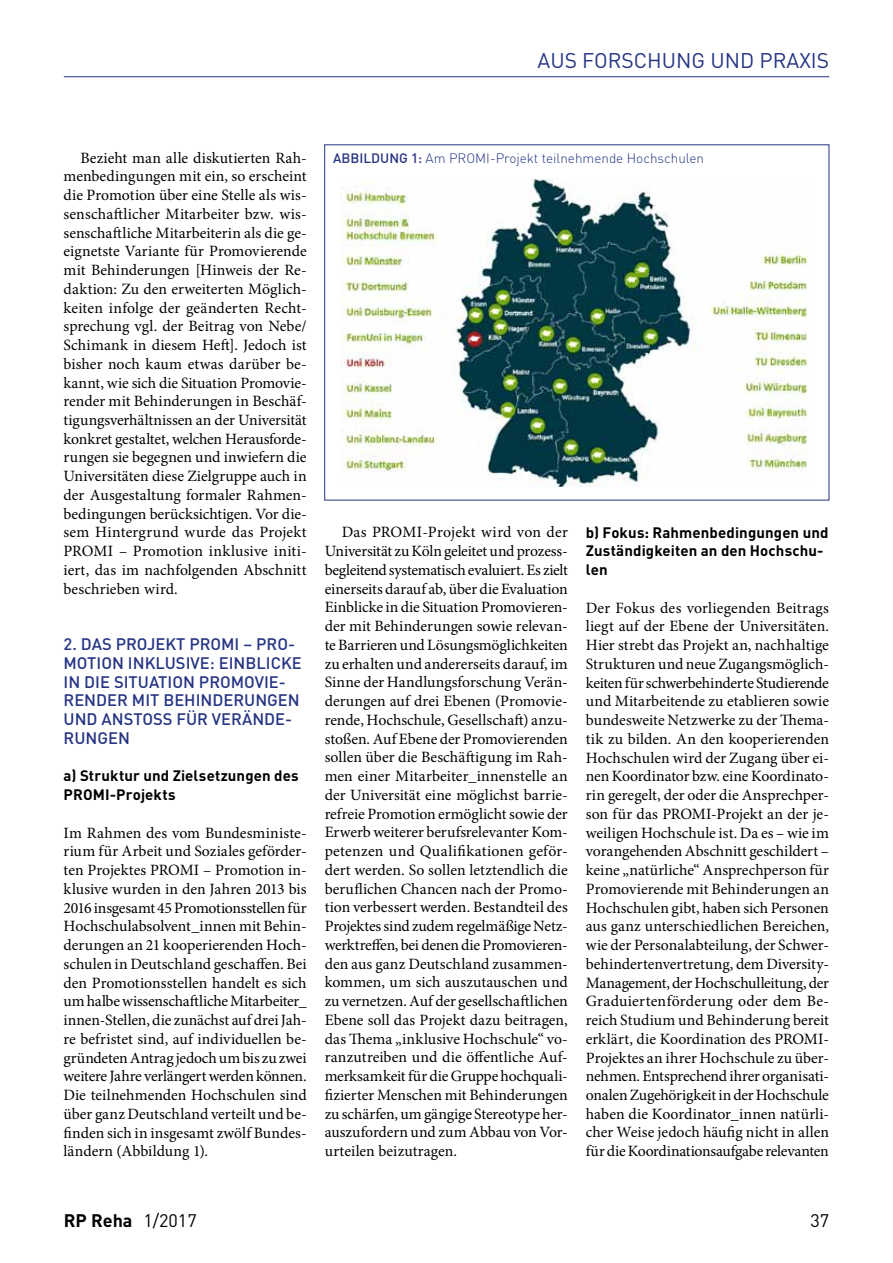
<style>
.page{position:relative;width:893px;height:1263px;background:#fff}
.page>*{position:absolute;margin:0;border:0;box-sizing:border-box;transform-origin:0 0}
.t1{font:21px "DIN";color:#253483}
.t2{font:700 18px "DIN";color:#000}
.t3{font:18px "DIN";color:#000}
.t4{font:500 16.5px/18.8px "DIN";color:#253483}
.t5{font:15.75px/18.8px "Minion Pro";color:#000;text-align:justify}
.t6{font:700 15px/18.8px "DIN";letter-spacing:.005em;color:#000}
.t7{font:300 13.5px "DIN";color:#253483}
.s1{font-weight:500}
.s2{font-weight:400}
</style>
<div class="page">
<hr style="left:64px;top:76px;width:765px;height:1px;background:#253483">
<img style="left:341px;top:178px;width:467px;height:309px">
<h1 class="t1" style="left:538px;top:47px;width:291px">AUS FORSCHUNG UND PRAXIS</h1>
<p class="t5" style="left:64px;top:148px;width:245px;text-indent:17px">Bezieht man alle diskutierten Rah&shy;menbedingungen mit ein, so erscheint die Promotion über eine Stelle als wis&shy;senschaftlicher Mitarbeiter bzw. wis&shy;senschaftliche Mitarbeiterin als die ge&shy;eignetste Variante für Promovierende mit Behinderungen [Hinweis der Re&shy;daktion: Zu den erweiterten Möglich&shy;keiten infolge der geänderten Recht&shy;sprechung vgl. der Beitrag von Nebe/ Schimank in diesem Heft]. Jedoch ist bisher noch kaum etwas darüber be&shy;kannt, wie sich die Situation Promovie&shy;render mit Behinderungen in Beschäf&shy;tigungsverhältnissen an der Universität konkret gestaltet, welchen Herausforde&shy;rungen sie begegnen und inwiefern die Universitäten diese Zielgruppe auch in der Ausgestaltung formaler Rahmen&shy;bedingungen berücksichtigen. Vor die&shy;sem Hintergrund wurde das Projekt PROMI – Promotion inklusive initi&shy;iert, das im nachfolgenden Abschnitt beschrieben wird.</p>
<p class="t4" style="left:64px;top:634px;width:240px;text-indent:180px">– PRO-<br>MOTION INKLUSIVE: EINBLICKE<br>IN DIE SITUATION PROMOVIE-<br>RENDER MIT BEHINDERUNGEN<br>UND ANSTOSS FÜR VERÄNDE-<br>RUNGEN</p>
<p class="t6" style="left:64px;top:766px;width:237px">a) Struktur und Zielsetzungen des<br>PROMI-Projekts</p>
<p class="t5" style="left:64px;top:823px;width:245px">Im Rahmen des vom Bundesministe&shy;rium für Arbeit und Soziales geförder&shy;ten Projektes PROMI – Promotion in&shy;klusive wurden in den Jahren 2013 bis 2016 insgesamt 45 Promotionsstellen für Hochschulabsolvent_innen mit Behin&shy;derungen an 21 kooperierenden Hoch&shy;schulen in Deutschland geschaffen. Bei den Promotionsstellen handelt es sich um halbe wissenschaftliche Mitarbeiter_ innen-Stellen, die zunächst auf drei Jah&shy;re befristet sind, auf individuellen be&shy;gründeten Antrag jedoch um bis zu zwei weitere Jahre verlängert werden können.<br>Die teilnehmenden Hochschulen sind über ganz Deutschland verteilt und be&shy;finden sich in insgesamt zwölf Bundes&shy;ländern (Abbildung 1).</p>
<p class="t4" style="left:64px;top:634px;width:137px">2. DAS PROJEKT PROMI</p>
<p class="t7" style="left:333px;top:149px;width:372px"><span class="s1">ABBILDUNG 1:</span> Am PROMI-Projekt teilnehmende Hochschulen</p>
<p class="t5" style="left:325px;top:523px;width:245px;text-indent:17px">Das PROMI-Projekt wird von der Universität zu Köln geleitet und prozess&shy;begleitend systematisch evaluiert. Es zielt einerseits darauf ab, über die Evaluation Einblicke in die Situation Promovieren&shy;der mit Behinderungen sowie relevan&shy;te Barrieren und Lösungsmöglichkeiten zu erhalten und andererseits darauf, im Sinne der Handlungsforschung Verän&shy;derungen auf drei Ebenen (Promovie&shy;rende, Hochschule, Gesellschaft) anzu&shy;stoßen. Auf Ebene der Promovierenden sollen über die Beschäftigung im Rah&shy;men einer Mitarbeiter_innenstelle an der Universität eine möglichst barrie&shy;refreie Promotion ermöglicht sowie der Erwerb weiterer berufsrelevanter Kom&shy;petenzen und Qualifikationen geför&shy;dert werden. So sollen letztendlich die beruflichen Chancen nach der Promo&shy;tion verbessert werden. Bestandteil des Projektes sind zudem regelmäßige Netz&shy;werktreffen, bei denen die Promovieren&shy;den aus ganz Deutschland zusammen&shy;kommen, um sich auszutauschen und zu vernetzen. Auf der gesellschaftlichen Ebene soll das Projekt dazu beitragen, das Thema „inklusive Hochschule“ vo&shy;ranzutreiben und die öffentliche Auf&shy;merksamkeit für die Gruppe hochquali&shy;fizierter Menschen mit Behinderungen zu schärfen, um gängige Stereotype her&shy;auszufordern und zum Abbau von Vor&shy;urteilen beizutragen.</p>
<p class="t6" style="left:586px;top:522px;width:244px">b) Fokus: Rahmenbedingungen und<br>Zuständigkeiten an den Hochschu&shy;len</p>
<p class="t5" style="left:586px;top:598px;width:245px">Der Fokus des vorliegenden Beitrags liegt auf der Ebene der Universitäten.<br>Hier strebt das Projekt an, nachhaltige Strukturen und neue Zugangsmöglich&shy;keiten für schwerbehinderte Studierende und Mitarbeitende zu etablieren sowie bundesweite Netzwerke zu der Thema&shy;tik zu bilden. An den kooperierenden Hochschulen wird der Zugang über ei&shy;nen Koordinator bzw. eine Koordinato&shy;rin geregelt, der oder die Ansprechper&shy;son für das PROMI-Projekt an der je&shy;weiligen Hochschule ist. Da es – wie im vorangehenden Abschnitt geschildert – keine „natürliche“ Ansprechperson für Promovierende mit Behinderungen an Hochschulen gibt, haben sich Personen aus ganz unterschiedlichen Bereichen, wie der Personalabteilung, der Schwer&shy;behindertenvertretung, dem Diversity-Management, der Hochschulleitung, der Graduiertenförderung oder dem Be&shy;reich Studium und Behinderung bereit erklärt, die Koordination des PROMI-Projektes an ihrer Hochschule zu über&shy;nehmen. Entsprechend ihrer organisati&shy;onalen Zugehörigkeit in der Hochschule haben die Koordinator_innen natürli&shy;cher Weise jedoch häufig nicht in allen für die Koordinationsaufgabe relevanten</p>
<p class="t2" style="left:64px;top:1209px;width:134px">RP Reha <span class="s2">1/2017</span></p>
<p class="t3" style="left:810px;top:1209px;width:20px">37</p>
</div>
